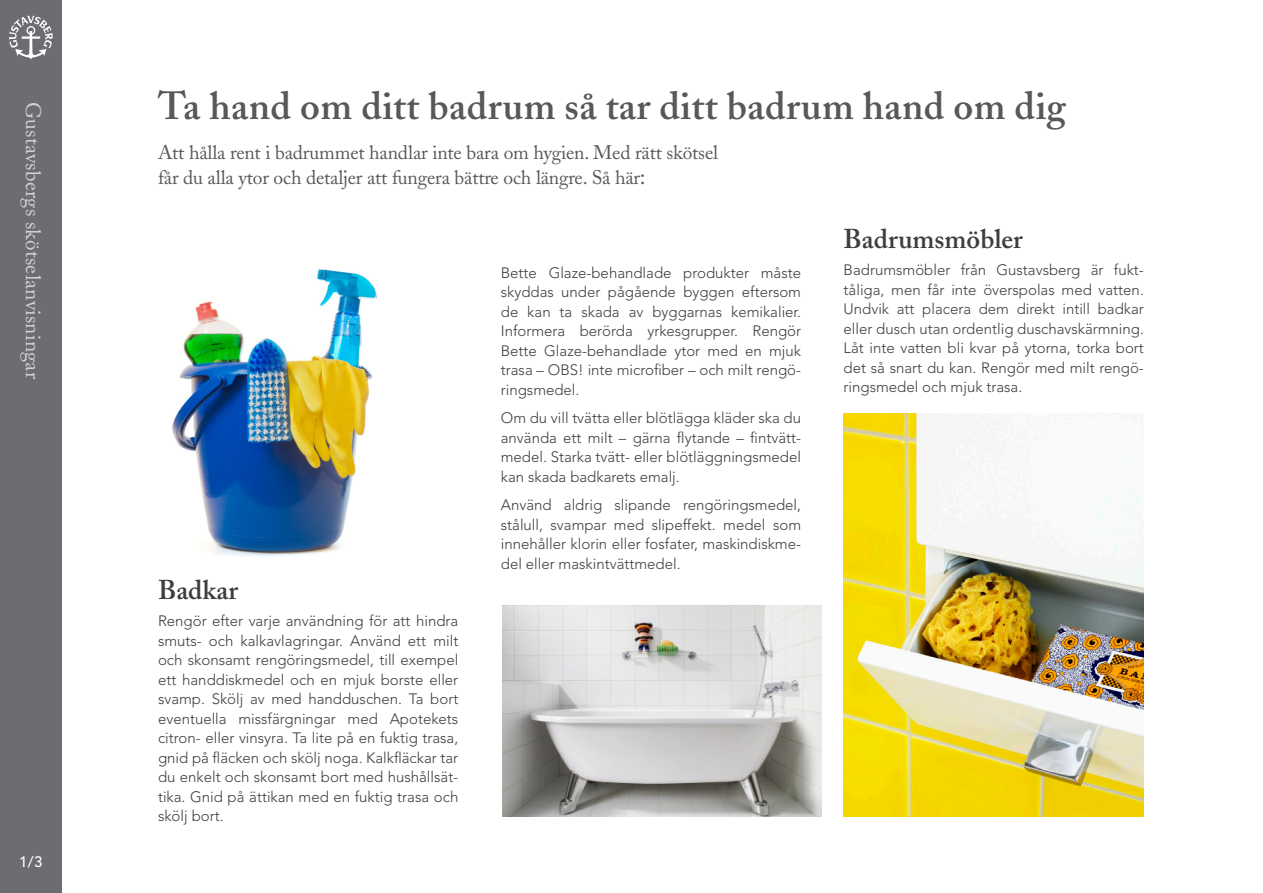
<style>
.page{position:relative;width:1263px;height:893px;background:#fff}
.page>*{position:absolute;margin:0;border:0;box-sizing:border-box;transform-origin:0 0}
.t1{font:600 39px "Adobe Caslon";letter-spacing:.01em;color:#57585a}
.Styckeformat__1{font:600 27px "Adobe Caslon";color:#3e3e3f}
.t2{font:21px "Adobe Caslon";letter-spacing:.01em;color:#d1d2d4}
.t3{font:19.5px/25.5px "Adobe Caslon";letter-spacing:-.01em;color:#57585a}
.Styckeformat__1-2{font:300 15px/19.5px "Avenir";color:#3e3e3f;text-align:justify}
.Styckeformat__1-3{font:500 15px "Avenir";color:#fff}
.s1{font-size:22.5px}
</style>
<div class="page">
<div style="left:0;top:0;width:62px;height:893px;background:#6c6d70"></div>
<svg style="left:9px;top:16px;width:44px;height:43px"></svg>
<img style="left:844px;top:414px;width:300px;height:402px">
<img style="left:172px;top:269px;width:205px;height:287px">
<img style="left:502px;top:605px;width:319px;height:211px">
<p class="t2" style="left:46px;top:102px;width:279px;rotate:90deg">Gustavsbergs skötselanvisningar</p>
<p class="Styckeformat__1-3" style="left:19px;top:853px;width:25px">1/3</p>
<p class="t1" style="left:158px;top:83px;width:909px">Ta hand om ditt badrum så tar ditt badrum hand om dig</p>
<p class="t3" style="left:158px;top:139px;width:562px">Att hålla rent i badrummet handlar inte bara om hygien. Med rätt skötsel får du alla ytor och detaljer att fungera bättre och längre. Så här<span class="s1">:</span></p>
<p class="Styckeformat__1" style="left:158px;top:574px;width:81px">Badkar</p>
<p class="Styckeformat__1-2" style="left:158px;top:611px;width:302px">Rengör efter varje användning för att hindra smuts- och kalkavlagringar. Använd ett milt och skonsamt rengöringsmedel, till exempel ett handdiskmedel och en mjuk borste eller svamp. Skölj av med handduschen. Ta bort eventuella missfärgningar med Apotekets citron- eller vinsyra. Ta lite på en fuktig trasa, gnid på fläcken och skölj noga. Kalkfläckar tar du enkelt och skonsamt bort med hushållsät&shy;tika. Gnid på ättikan med en fuktig trasa och skölj bort.</p>
<p class="Styckeformat__1-2" style="left:501px;top:263px;width:302px">Bette Glaze-behandlade produkter måste skyddas under pågående byggen eftersom de kan ta skada av byggarnas kemikalier.<br>Informera berörda yrkesgrupper. Rengör Bette Glaze-behandlade ytor med en mjuk trasa – OBS! inte microfiber – och milt rengö&shy;ringsmedel.</p>
<p class="Styckeformat__1-2" style="left:501px;top:408px;width:302px">Om du vill tvätta eller blötlägga kläder ska du använda ett milt – gärna flytande – fintvätt&shy;medel. Starka tvätt- eller blötläggningsmedel kan skada badkarets emalj.</p>
<p class="Styckeformat__1-2" style="left:501px;top:495px;width:302px">Använd aldrig slipande rengöringsmedel, stålull, svampar med slipeffekt. medel som innehåller klorin eller fosfater, maskindiskme&shy;del eller maskintvättmedel.</p>
<p class="Styckeformat__1" style="left:844px;top:223px;width:181px">Badrumsmöbler</p>
<p class="Styckeformat__1-2" style="left:844px;top:260px;width:302px">Badrumsmöbler från Gustavsberg är fukt&shy;tåliga, men får inte överspolas med vatten.<br>Undvik att placera dem direkt intill badkar eller dusch utan ordentlig duschavskärmning.<br>Låt inte vatten bli kvar på ytorna, torka bort det så snart du kan. Rengör med milt rengö&shy;ringsmedel och mjuk trasa.</p>
</div>
